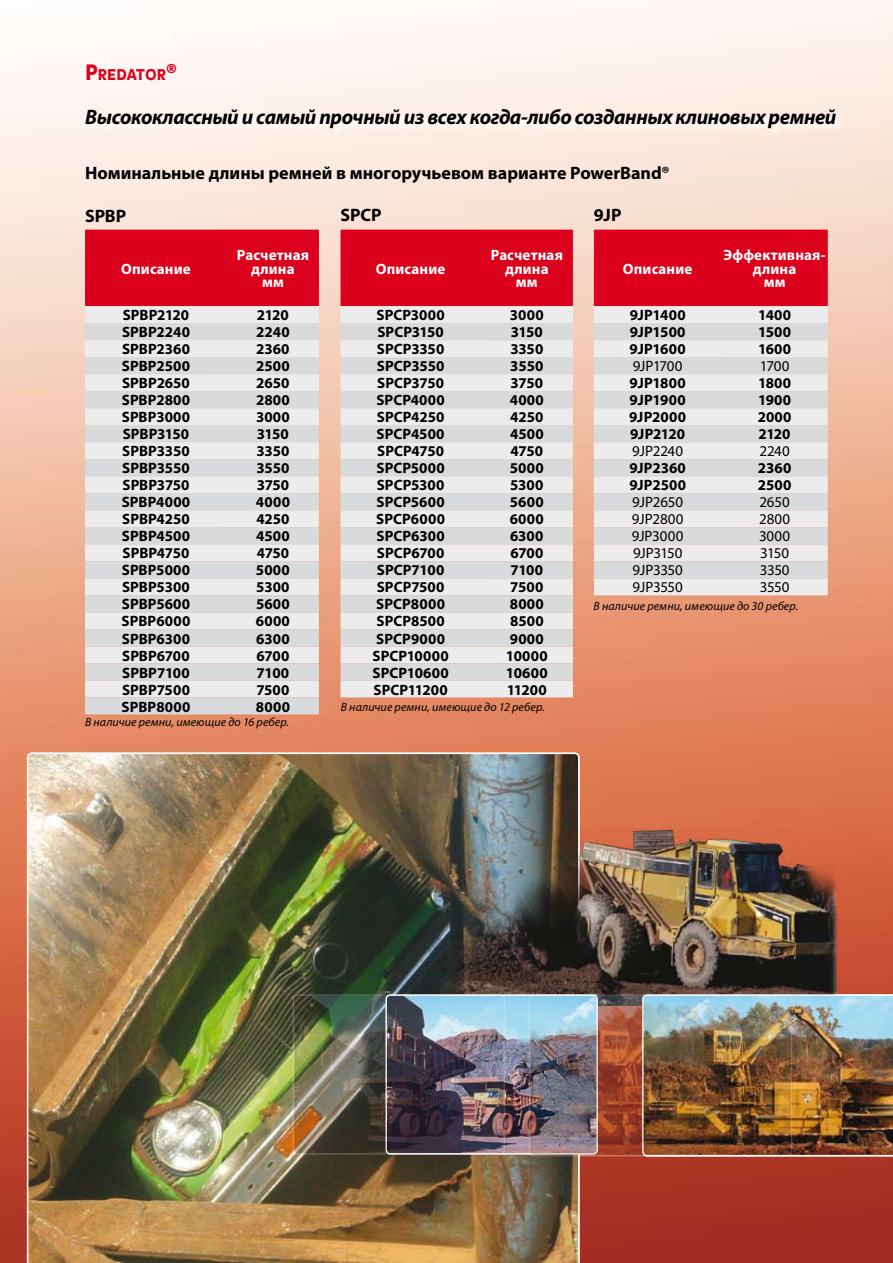
<style>
.page{position:relative;width:893px;height:1263px;background:#fff}
.page>*{position:absolute;margin:0;border:0;box-sizing:border-box;transform-origin:0 0}
.t1{font:italic 700 21px "Myriad Pro";letter-spacing:-.02em;color:#000}
.t2{font:700 18px "Myriad Pro";color:#000}
.t3{font:700 15px "Myriad Pro";letter-spacing:.005em;color:#000}
.t4{font:15px "Myriad Pro";letter-spacing:-.015em;color:#000}
.t5{font:700 15px/13.5px "Myriad Pro";letter-spacing:.01em;color:#fff;text-align:center}
.t6{font:900 14.7px "Balance";letter-spacing:.005em;color:#db001b}
.t7{font:900 12.15px "Balance";color:#db001b}
.t8{font:italic 12px "Myriad Pro";letter-spacing:.005em;color:#000}
.s1{font-size:21px}
</style>
<div class="page">
<img style="left:0;top:0;width:893px;height:1263px">
<img style="left:580px;top:828px;width:257px;height:166px">
<img style="left:27px;top:753px;width:553px;height:510px">
<img style="left:386px;top:995px;width:211px;height:159px;border-radius:4px">
<img style="left:790px;top:994px;width:103px;height:162px">
<img style="left:529px;top:995px;width:262px;height:161px;border-radius:4px">
<div style="left:529px;top:994px;width:263px;height:162px;border:2px solid #f8faf0;border-radius:4px"></div>
<img style="left:293px;top:995px;width:211px;height:159px;border-radius:4px">
<div style="left:293px;top:994px;width:212px;height:160px;border:2px solid #fff;border-radius:4px"></div>
<div style="left:85px;top:109px;width:760px;height:29px;background:#fcf1ea"></div>
<div style="left:85px;top:230px;width:234px;height:76px;background:#db001b"></div>
<div style="left:85px;top:306px;width:234px;height:17px;background:#ececed"></div>
<svg style="left:85px;top:323px;width:234px;height:391px;fill:#dedadb"></svg>
<div style="left:341px;top:230px;width:232px;height:76px;background:#db001b"></div>
<div style="left:341px;top:306px;width:232px;height:391px;background:#ececed"></div>
<svg style="left:341px;top:323px;width:232px;height:357px;fill:#dedadb"></svg>
<div style="left:594px;top:230px;width:234px;height:76px;background:#db001b"></div>
<div style="left:594px;top:306px;width:234px;height:289px;background:#ececed"></div>
<svg style="left:594px;top:323px;width:234px;height:255px;fill:#d9dadb"></svg>
<p class="t6" style="left:85px;top:66px;width:82px"><span class="s1">P</span>REDATOR</p>
<p class="t7" style="left:166px;top:61px;width:13px">®</p>
<h1 class="t1" style="left:85px;top:104px;width:753px">Высококлассный и самый прочный из всех когда-либо созданных клиновых ремней</h1>
<p class="t2" style="left:85px;top:161px;width:586px">Номинальные длины ремней в многоручьевом варианте PowerBand®</p>
<p class="t2" style="left:85px;top:204px;width:43px">SPBP</p>
<p class="t2" style="left:341px;top:203px;width:43px">SPCP</p>
<p class="t2" style="left:594px;top:203px;width:29px">9JP</p>
<p class="t5" style="left:121px;top:261px;width:71px">Описание</p>
<p class="t5" style="left:237px;top:248px;width:74px">Расчетная длина<br>мм</p>
<p class="t5" style="left:376px;top:261px;width:71px">Описание</p>
<p class="t5" style="left:491px;top:248px;width:74px">Расчетная длина<br>мм</p>
<p class="t5" style="left:623px;top:261px;width:71px">Описание</p>
<p class="t5" style="left:723px;top:248px;width:104px">Эффективная&shy;длина<br>мм</p>
<p class="t3" style="left:123px;top:305px;width:68px">SPBP2120</p>
<p class="t3" style="left:257px;top:305px;width:33px">2120</p>
<p class="t3" style="left:122px;top:322px;width:69px">SPBP2240</p>
<p class="t3" style="left:256px;top:322px;width:35px">2240</p>
<p class="t3" style="left:122px;top:339px;width:69px">SPBP2360</p>
<p class="t3" style="left:256px;top:339px;width:35px">2360</p>
<p class="t3" style="left:122px;top:356px;width:70px">SPBP2500</p>
<p class="t3" style="left:256px;top:356px;width:35px">2500</p>
<p class="t3" style="left:122px;top:373px;width:69px">SPBP2650</p>
<p class="t3" style="left:256px;top:373px;width:35px">2650</p>
<p class="t3" style="left:122px;top:390px;width:70px">SPBP2800</p>
<p class="t3" style="left:256px;top:390px;width:35px">2800</p>
<p class="t3" style="left:122px;top:407px;width:70px">SPBP3000</p>
<p class="t3" style="left:256px;top:407px;width:35px">3000</p>
<p class="t3" style="left:123px;top:424px;width:68px">SPBP3150</p>
<p class="t3" style="left:257px;top:424px;width:34px">3150</p>
<p class="t3" style="left:122px;top:441px;width:69px">SPBP3350</p>
<p class="t3" style="left:256px;top:441px;width:34px">3350</p>
<p class="t3" style="left:122px;top:459px;width:69px">SPBP3550</p>
<p class="t3" style="left:256px;top:459px;width:35px">3550</p>
<p class="t3" style="left:122px;top:476px;width:69px">SPBP3750</p>
<p class="t3" style="left:257px;top:476px;width:34px">3750</p>
<p class="t3" style="left:122px;top:493px;width:70px">SPBP4000</p>
<p class="t3" style="left:256px;top:493px;width:36px">4000</p>
<p class="t3" style="left:122px;top:510px;width:69px">SPBP4250</p>
<p class="t3" style="left:256px;top:510px;width:35px">4250</p>
<p class="t3" style="left:122px;top:527px;width:70px">SPBP4500</p>
<p class="t3" style="left:256px;top:527px;width:35px">4500</p>
<p class="t3" style="left:123px;top:544px;width:69px">SPBP4750</p>
<p class="t3" style="left:257px;top:544px;width:34px">4750</p>
<p class="t3" style="left:122px;top:561px;width:70px">SPBP5000</p>
<p class="t3" style="left:256px;top:561px;width:35px">5000</p>
<p class="t3" style="left:122px;top:578px;width:69px">SPBP5300</p>
<p class="t3" style="left:256px;top:578px;width:35px">5300</p>
<p class="t3" style="left:122px;top:595px;width:70px">SPBP5600</p>
<p class="t3" style="left:256px;top:595px;width:35px">5600</p>
<p class="t3" style="left:122px;top:612px;width:70px">SPBP6000</p>
<p class="t3" style="left:256px;top:612px;width:36px">6000</p>
<p class="t3" style="left:122px;top:629px;width:70px">SPBP6300</p>
<p class="t3" style="left:256px;top:629px;width:35px">6300</p>
<p class="t3" style="left:122px;top:646px;width:69px">SPBP6700</p>
<p class="t3" style="left:256px;top:646px;width:34px">6700</p>
<p class="t3" style="left:122px;top:663px;width:69px">SPBP7100</p>
<p class="t3" style="left:257px;top:663px;width:34px">7100</p>
<p class="t3" style="left:122px;top:680px;width:69px">SPBP7500</p>
<p class="t3" style="left:256px;top:680px;width:35px">7500</p>
<p class="t3" style="left:122px;top:697px;width:70px">SPBP8000</p>
<p class="t3" style="left:256px;top:697px;width:36px">8000</p>
<p class="t3" style="left:376px;top:305px;width:70px">SPCP3000</p>
<p class="t3" style="left:510px;top:305px;width:35px">3000</p>
<p class="t3" style="left:377px;top:322px;width:68px">SPCP3150</p>
<p class="t3" style="left:511px;top:322px;width:34px">3150</p>
<p class="t3" style="left:377px;top:339px;width:69px">SPCP3350</p>
<p class="t3" style="left:510px;top:339px;width:34px">3350</p>
<p class="t3" style="left:377px;top:356px;width:69px">SPCP3550</p>
<p class="t3" style="left:510px;top:356px;width:35px">3550</p>
<p class="t3" style="left:377px;top:373px;width:69px">SPCP3750</p>
<p class="t3" style="left:511px;top:373px;width:34px">3750</p>
<p class="t3" style="left:376px;top:390px;width:70px">SPCP4000</p>
<p class="t3" style="left:510px;top:390px;width:36px">4000</p>
<p class="t3" style="left:377px;top:407px;width:69px">SPCP4250</p>
<p class="t3" style="left:510px;top:407px;width:35px">4250</p>
<p class="t3" style="left:377px;top:424px;width:69px">SPCP4500</p>
<p class="t3" style="left:510px;top:424px;width:35px">4500</p>
<p class="t3" style="left:377px;top:441px;width:68px">SPCP4750</p>
<p class="t3" style="left:511px;top:441px;width:34px">4750</p>
<p class="t3" style="left:376px;top:459px;width:70px">SPCP5000</p>
<p class="t3" style="left:510px;top:459px;width:35px">5000</p>
<p class="t3" style="left:377px;top:476px;width:69px">SPCP5300</p>
<p class="t3" style="left:510px;top:476px;width:35px">5300</p>
<p class="t3" style="left:377px;top:493px;width:70px">SPCP5600</p>
<p class="t3" style="left:510px;top:493px;width:35px">5600</p>
<p class="t3" style="left:376px;top:510px;width:70px">SPCP6000</p>
<p class="t3" style="left:510px;top:510px;width:36px">6000</p>
<p class="t3" style="left:377px;top:527px;width:70px">SPCP6300</p>
<p class="t3" style="left:510px;top:527px;width:35px">6300</p>
<p class="t3" style="left:377px;top:544px;width:69px">SPCP6700</p>
<p class="t3" style="left:510px;top:544px;width:34px">6700</p>
<p class="t3" style="left:377px;top:561px;width:69px">SPCP7100</p>
<p class="t3" style="left:510px;top:561px;width:34px">7100</p>
<p class="t3" style="left:377px;top:578px;width:69px">SPCP7500</p>
<p class="t3" style="left:510px;top:578px;width:35px">7500</p>
<p class="t3" style="left:376px;top:595px;width:70px">SPCP8000</p>
<p class="t3" style="left:510px;top:595px;width:36px">8000</p>
<p class="t3" style="left:376px;top:612px;width:70px">SPCP8500</p>
<p class="t3" style="left:510px;top:612px;width:35px">8500</p>
<p class="t3" style="left:376px;top:629px;width:70px">SPCP9000</p>
<p class="t3" style="left:510px;top:629px;width:36px">9000</p>
<p class="t3" style="left:372px;top:646px;width:78px">SPCP10000</p>
<p class="t3" style="left:506px;top:646px;width:43px">10000</p>
<p class="t3" style="left:373px;top:663px;width:78px">SPCP10600</p>
<p class="t3" style="left:506px;top:663px;width:43px">10600</p>
<p class="t3" style="left:373px;top:680px;width:76px">SPCP11200</p>
<p class="t3" style="left:507px;top:680px;width:41px">11200</p>
<p class="t8" style="left:341px;top:699px;width:205px">В наличие ремни, имеющие до 12 ребер.</p>
<p class="t3" style="left:630px;top:305px;width:57px">9JP1400</p>
<p class="t3" style="left:758px;top:305px;width:35px">1400</p>
<p class="t3" style="left:630px;top:322px;width:57px">9JP1500</p>
<p class="t3" style="left:758px;top:322px;width:34px">1500</p>
<p class="t3" style="left:630px;top:339px;width:58px">9JP1600</p>
<p class="t3" style="left:758px;top:339px;width:35px">1600</p>
<p class="t4" style="left:633px;top:357px;width:51px">9JP1700</p>
<p class="t4" style="left:760px;top:357px;width:31px">1700</p>
<p class="t3" style="left:630px;top:373px;width:58px">9JP1800</p>
<p class="t3" style="left:758px;top:373px;width:35px">1800</p>
<p class="t3" style="left:630px;top:390px;width:58px">9JP1900</p>
<p class="t3" style="left:758px;top:390px;width:35px">1900</p>
<p class="t3" style="left:629px;top:407px;width:58px">9JP2000</p>
<p class="t3" style="left:758px;top:407px;width:35px">2000</p>
<p class="t3" style="left:630px;top:424px;width:57px">9JP2120</p>
<p class="t3" style="left:759px;top:424px;width:33px">2120</p>
<p class="t4" style="left:632px;top:442px;width:53px">9JP2240</p>
<p class="t4" style="left:759px;top:442px;width:32px">2240</p>
<p class="t3" style="left:629px;top:459px;width:58px">9JP2360</p>
<p class="t3" style="left:758px;top:459px;width:35px">2360</p>
<p class="t3" style="left:629px;top:476px;width:58px">9JP2500</p>
<p class="t3" style="left:758px;top:476px;width:35px">2500</p>
<p class="t4" style="left:632px;top:493px;width:52px">9JP2650</p>
<p class="t4" style="left:759px;top:493px;width:32px">2650</p>
<p class="t4" style="left:632px;top:510px;width:53px">9JP2800</p>
<p class="t4" style="left:759px;top:510px;width:33px">2800</p>
<p class="t4" style="left:632px;top:527px;width:53px">9JP3000</p>
<p class="t4" style="left:759px;top:527px;width:33px">3000</p>
<p class="t4" style="left:633px;top:544px;width:51px">9JP3150</p>
<p class="t4" style="left:760px;top:544px;width:30px">3150</p>
<p class="t4" style="left:632px;top:561px;width:52px">9JP3350</p>
<p class="t4" style="left:760px;top:561px;width:31px">3350</p>
<p class="t4" style="left:632px;top:578px;width:52px">9JP3550</p>
<p class="t4" style="left:760px;top:578px;width:31px">3550</p>
<p class="t8" style="left:594px;top:598px;width:206px">В наличие ремни, имеющие до 30 ребер.</p>
<p class="t8" style="left:85px;top:714px;width:206px">В наличие ремни, имеющие до 16 ребер.</p>
</div>
